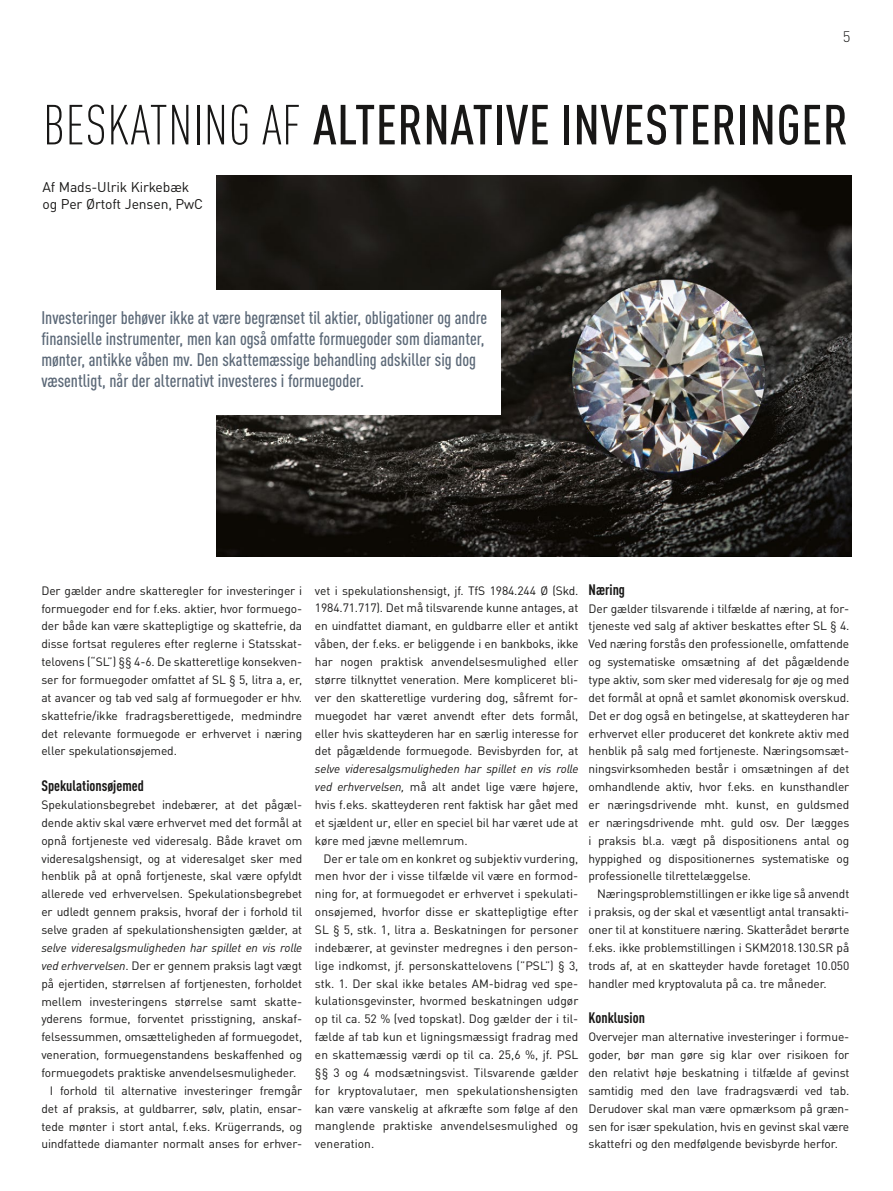
<style>
.page{position:relative;width:893px;height:1191px;background:#fff}
.page>*{position:absolute;margin:0;border:0;box-sizing:border-box;transform-origin:0 0}
.t1{font:500 condensed 55.5px "DINOT";letter-spacing:.01em;color:#181716}
.t2{font:500 condensed 18px/21px "DINOT";color:#5b6877}
.t3{font:700 condensed 15px "DINOT";color:#181716}
.t4{font:300 15px "DINOT";color:#181716}
.t5{font:13.95px/16.5px "DINOT";letter-spacing:-.01em;color:#181716}
.t6{font:12px/17.9px "DINOT";letter-spacing:-.01em;color:#181716;text-align:justify}
.t7{font:italic 12px "DINOT";letter-spacing:-.01em;color:#181716}
.s1{font-weight:300}
.s2{font-style:italic}
</style>
<div class="page">
<img style="left:217px;top:175px;width:635px;height:381px">
<div style="left:41px;top:290px;width:460px;height:124px;background:#fff"></div>
<p class="t4" style="left:843px;top:27px;width:9px">5</p>
<h1 class="t1" style="left:43px;top:92px;width:807px"><span class="s1">BESKATNING AF</span> ALTERNATIVE INVESTERINGER</h1>
<p class="t5" style="left:43px;top:179px;width:162px">Af Mads-Ulrik Kirkebæk og Per Ørtoft Jensen, PwC</p>
<p class="t2" style="left:41px;top:307px;width:447px">Investeringer behøver ikke at være begrænset til aktier, obligationer og andre finansielle instrumenter, men kan også omfatte formuegoder som diamanter, mønter, antikke våben mv. Den skattemæssige behandling adskiller sig dog væsentligt, når der alternativt investeres i formuegoder.</p>
<p class="t6" style="left:41px;top:581px;width:262px">Der gælder andre skatteregler for investeringer i formuegoder end for f.eks. aktier, hvor formuego&shy;der både kan være skattepligtige og skattefrie, da disse fortsat reguleres efter reglerne i Statsskat&shy;telovens (“SL”) §§ 4-6. De skatteretlige konsekven&shy;ser for formuegoder omfattet af SL § 5, litra a, er, at avancer og tab ved salg af formuegoder er hhv. skattefrie/ikke fradragsberettigede, medmindre det relevante formuegode er erhvervet i næring eller spekulationsøjemed.</p>
<p class="t3" style="left:41px;top:776px;width:104px">Spekulationsøjemed</p>
<p class="t6" style="left:41px;top:795px;width:262px">Spekulationsbegrebet indebærer, at det pågæl&shy;dende aktiv skal være erhvervet med det formål at opnå fortjeneste ved videresalg. Både kravet om videresalgshensigt, og at videresalget sker med henblik på at opnå fortjeneste, skal være opfyldt allerede ved erhvervelsen. Spekulationsbegrebet er udledt gennem praksis, hvoraf der i forhold til selve graden af spekulationshensigten gælder, at</p>
<p class="t7" style="left:41px;top:940px;width:262px">selve videresalgsmuligheden har spillet en vis rolle</p>
<p class="t6" style="left:41px;top:956px;width:262px"><span class="s2">ved erhvervelsen</span>. Der er gennem praksis lagt vægt</p>
<p class="t6" style="left:41px;top:974px;width:262px">på ejertiden, størrelsen af fortjenesten, forholdet</p>
<p class="t6" style="left:41px;top:992px;width:262px">mellem investeringens størrelse samt skatte-</p>
<p class="t6" style="left:41px;top:1010px;width:262px">yderens formue, forventet prisstigning, anskaf-</p>
<p class="t6" style="left:41px;top:1027px;width:262px">felsessummen, omsætteligheden af formuegodet,</p>
<p class="t6" style="left:41px;top:1045px;width:262px">veneration, formuegenstandens beskaffenhed og</p>
<p class="t6" style="left:41px;top:1063px;width:256px">formuegodets praktiske anvendelsesmuligheder.</p>
<p class="t6" style="left:50px;top:1081px;width:254px">I forhold til alternative investeringer fremgår</p>
<p class="t6" style="left:41px;top:1099px;width:262px">det af praksis, at guldbarrer, sølv, platin, ensar-</p>
<p class="t6" style="left:41px;top:1117px;width:262px">tede mønter i stort antal, f.eks. Krügerrands, og</p>
<p class="t6" style="left:41px;top:1135px;width:262px">uindfattede diamanter normalt anses for erhver-</p>
<p class="t6" style="left:315px;top:581px;width:265px">vet i spekulationshensigt, jf. TfS 1984.244 Ø (Skd.<br>1984.71.717). Det må tilsvarende kunne antages, at en uindfattet diamant, en guldbarre eller et antikt våben, der f.eks. er beliggende i en bankboks, ikke har nogen praktisk anvendelsesmulighed eller større tilknyttet veneration. Mere kompliceret bli&shy;ver den skatteretlige vurdering dog, såfremt for&shy;muegodet har været anvendt efter dets formål, eller hvis skatteyderen har en særlig interesse for det pågældende formuegode. Bevisbyrden for, at</p>
<p class="t6" style="left:315px;top:759px;width:265px"><span class="s2">selve videresalgsmuligheden har spillet en vis rolle ved erhvervelsen,</span> må alt andet lige være højere, hvis f.eks. skatteyderen rent faktisk har gået med et sjældent ur, eller en speciel bil har været ude at køre med jævne mellemrum.</p>
<p class="t6" style="left:315px;top:849px;width:265px;text-indent:9px">Der er tale om en konkret og subjektiv vurdering, men hvor der i visse tilfælde vil være en formod&shy;ning for, at formuegodet er erhvervet i spekulati&shy;onsøjemed, hvorfor disse er skattepligtige efter SL § 5, stk. 1, litra a. Beskatningen for personer indebærer, at gevinster medregnes i den person&shy;lige indkomst, jf. personskattelovens (”PSL”) § 3, stk. 1. Der skal ikke betales AM-bidrag ved spe&shy;kulationsgevinster, hvormed beskatningen udgør op til ca. 52 % (ved topskat). Dog gælder der i til&shy;fælde af tab kun et ligningsmæssigt fradrag med en skattemæssig værdi op til ca. 25,6 %, jf. PSL §§ 3 og 4 modsætningsvist. Tilsvarende gælder for kryptovalutaer, men spekulationshensigten kan være vanskelig at afkræfte som følge af den manglende praktiske anvendelsesmulighed og veneration.</p>
<p class="t3" style="left:589px;top:580px;width:38px">Næring</p>
<p class="t6" style="left:589px;top:599px;width:262px">Der gælder tilsvarende i tilfælde af næring, at for&shy;tjeneste ved salg af aktiver beskattes efter SL § 4.<br>Ved næring forstås den professionelle, omfattende og systematiske omsætning af det pågældende type aktiv, som sker med videresalg for øje og med det formål at opnå et samlet økonomisk overskud.<br>Det er dog også en betingelse, at skatteyderen har erhvervet eller produceret det konkrete aktiv med henblik på salg med fortjeneste. Næringsomsæt&shy;ningsvirksomheden består i omsætningen af det omhandlende aktiv, hvor f.eks. en kunsthandler er næringsdrivende mht. kunst, en guldsmed er næringsdrivende mht. guld osv. Der lægges i praksis bl.a. vægt på dispositionens antal og hyppighed og dispositionernes systematiske og professionelle tilrettelæggelse.</p>
<p class="t6" style="left:589px;top:885px;width:262px;text-indent:9px">Næringsproblemstillingen er ikke lige så anvendt i praksis, og der skal et væsentligt antal transakti&shy;oner til at konstituere næring. Skatterådet berørte f.eks. ikke problemstillingen i SKM2018.130.SR på trods af, at en skatteyder havde foretaget 10.050 handler med kryptovaluta på ca. tre måneder.</p>
<p class="t3" style="left:589px;top:1009px;width:58px">Konklusion</p>
<p class="t6" style="left:589px;top:1027px;width:262px">Overvejer man alternative investeringer i formue&shy;goder, bør man gøre sig klar over risikoen for den relativt høje beskatning i tilfælde af gevinst samtidig med den lave fradragsværdi ved tab.<br>Derudover skal man være opmærksom på græn&shy;sen for især spekulation, hvis en gevinst skal være skattefri og den medfølgende bevisbyrde herfor.</p>
</div>
